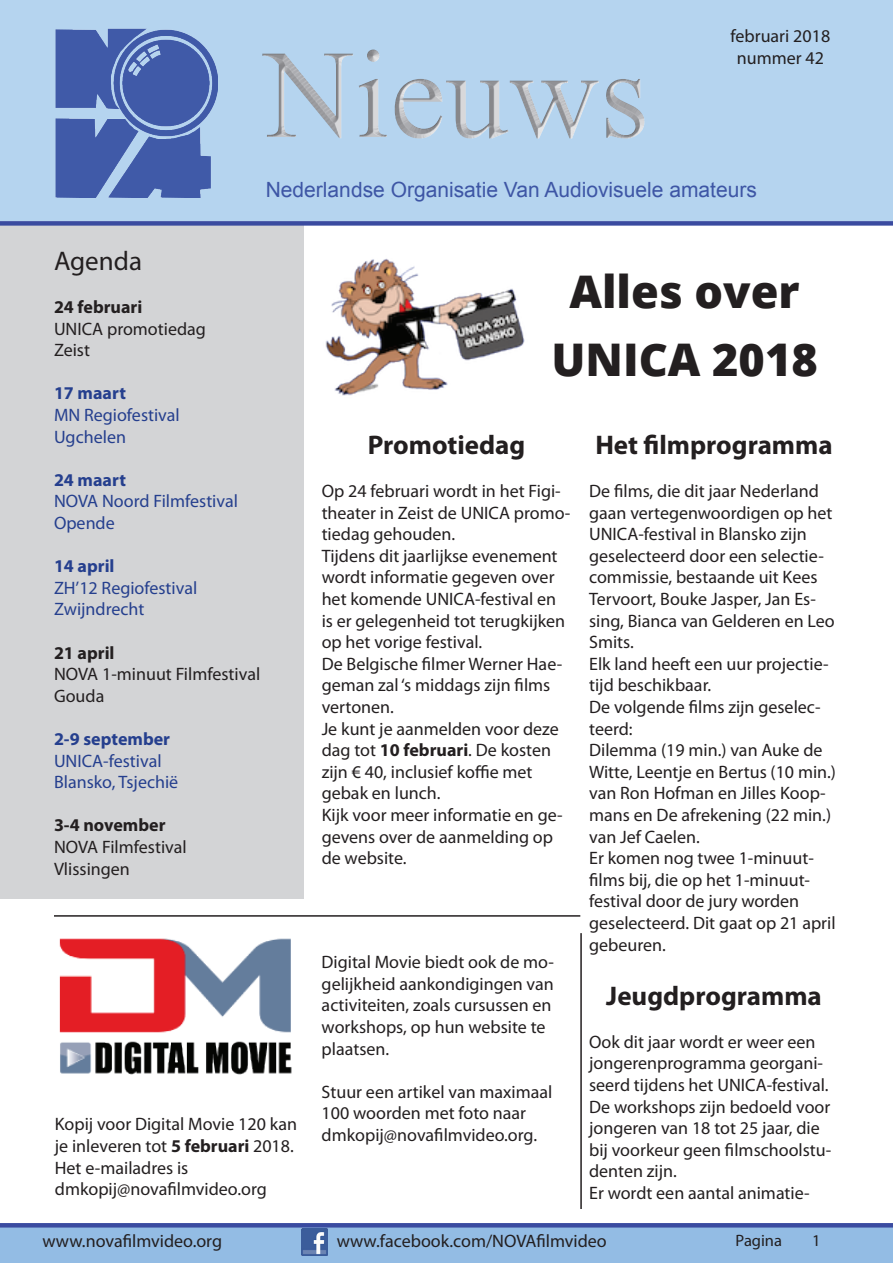
<style>
.page{position:relative;width:893px;height:1263px;background:#fff}
.page>*{position:absolute;margin:0;border:0;box-sizing:border-box;transform-origin:0 0}
.t1{font:126px "Times New Roman";color:#afb0b4}
.t2{font:800 45px/67.7px "Open Sans";color:#231f20;text-align:center}
.t3{font:700 27px "Myriad Pro";color:#231f20}
.t4{font:27px "Myriad Pro";color:#231f20}
.t5{font:21px "Arial";color:#3e56a5}
.t6{font:18px/21.6px "Myriad Pro";color:#231f20}
.t7{font:18px/21.6px "Myriad Pro";color:#253f8e}
.t8{font:700 18px "Myriad Pro";color:#253f8e}
.t9{font:700 18px "Myriad Pro";color:#231f20}
.t10{font:16.5px "Myriad Pro";color:#231f20}
.s1{font-weight:700}
</style>
<div class="page">
<div style="left:0;top:223px;width:304px;height:676px;background:#d3d4d6"></div>
<div style="left:0;top:1226px;width:892px;height:37px;background:#93bce4"></div>
<hr style="left:0;top:1223px;width:893px;height:4px;background:#3a4ba0">
<img style="left:302px;top:1228px;width:26px;height:28px">
<div style="left:1px;top:1px;width:891px;height:219px;background:#b5d4ef"></div>
<div style="left:0;top:0;width:893px;height:221px;border:2px solid #b5d4ef"></div>
<img style="left:55px;top:29px;width:162px;height:169px">
<div style="left:251px;top:38px;width:399px;height:112px;background:#231f20;opacity:.75"></div>
<div style="left:0;top:221px;width:893px;height:5px;background:#3a4ba0"></div>
<img style="left:59px;top:938px;width:233px;height:137px">
<hr style="left:580px;top:933px;width:2px;height:276px;background:#231f20">
<hr style="left:54px;top:915px;width:526px;height:2px;background:#231f20">
<img style="left:325px;top:258px;width:200px;height:138px">
<h1 class="t1" style="left:264px;top:10px;width:386px">Nieuws</h1>
<p class="t6" style="left:730px;top:25px;width:101px;text-align:center">februari 2018 nummer 42</p>
<p class="t5" style="left:266px;top:176px;width:493px">Nederlandse Organisatie Van Audiovisuele amateurs</p>
<h3 class="t4" style="left:54px;top:244px;width:90px">Agenda</h3>
<p class="t9" style="left:54px;top:295px;width:90px">24 februari</p>
<p class="t6" style="left:54px;top:317px;width:153px">UNICA promotiedag<br>Zeist</p>
<p class="t8" style="left:54px;top:381px;width:73px">17 maart</p>
<p class="t7" style="left:54px;top:404px;width:127px">MN Regiofestival<br>Ugchelen</p>
<p class="t8" style="left:54px;top:468px;width:73px">24 maart</p>
<p class="t7" style="left:54px;top:490px;width:185px">NOVA Noord Filmfestival<br>Opende</p>
<p class="t8" style="left:54px;top:554px;width:62px">14 april</p>
<p class="t7" style="left:54px;top:577px;width:145px">ZH’12 Regiofestival<br>Zwijndrecht</p>
<p class="t9" style="left:54px;top:641px;width:62px">21 april</p>
<p class="t6" style="left:54px;top:663px;width:208px">NOVA 1-minuut Filmfestival<br>Gouda</p>
<p class="t8" style="left:54px;top:727px;width:118px">2-9 september</p>
<p class="t7" style="left:54px;top:749px;width:126px">UNICA-festival<br>Blansko, Tsjechië</p>
<p class="t9" style="left:54px;top:813px;width:113px">3-4 november</p>
<p class="t6" style="left:54px;top:836px;width:134px">NOVA Filmfestival<br>Vlissingen</p>
<p class="t6" style="left:55px;top:1113px;width:244px">Kopij voor Digital Movie 120 kan je inleveren tot <span class="s1">5 februari</span> 2018.<br>Het e-mailadres is dmkopij@novafilmvideo.org</p>
<p class="t6" style="left:43px;top:1230px;width:181px">www.novafilmvideo.org</p>
<h2 class="t2" style="left:551px;top:255px;width:268px">Alles over<br>UNICA 2018</h2>
<h3 class="t3" style="left:368px;top:427px;width:159px">Promotiedag</h3>
<p class="t6" style="left:322px;top:480px;width:250px">Op 24 februari wordt in het Figi&shy;theater in Zeist de UNICA promo&shy;tiedag gehouden.<br>Tijdens dit jaarlijkse evenement wordt informatie gegeven over het komende UNICA-festival en is er gelegenheid tot terugkijken op het vorige festival.<br>De Belgische filmer Werner Hae&shy;geman zal ‘s middags zijn films vertonen.<br>Je kunt je aanmelden voor deze dag tot <span class="s1">10 februari</span>. De kosten zijn € 40, inclusief koffie met gebak en lunch.<br>Kijk voor meer informatie en ge&shy;gevens over de aanmelding op de website.</p>
<p class="t6" style="left:322px;top:951px;width:234px">Digital Movie biedt ook de mo&shy;gelijkheid aankondigingen van activiteiten, zoals cursussen en workshops, op hun website te plaatsen.</p>
<p class="t6" style="left:322px;top:1081px;width:232px">Stuur een artikel van maximaal<br>100 woorden met foto naar dmkopij@novafilmvideo.org.</p>
<h3 class="t3" style="left:595px;top:427px;width:239px">Het filmprogramma</h3>
<p class="t6" style="left:589px;top:480px;width:248px">De films, die dit jaar Nederland gaan vertegenwoordigen op het<br>UNICA-festival in Blansko zijn geselecteerd door een selectie&shy;commissie, bestaande uit Kees<br>Tervoort, Bouke Jasper, Jan Es&shy;sing, Bianca van Gelderen en Leo<br>Smits.<br>Elk land heeft een uur projectie&shy;tijd beschikbaar.<br>De volgende films zijn geselec&shy;teerd:<br>Dilemma (19 min.) van Auke de<br>Witte, Leentje en Bertus (10 min.) van Ron Hofman en Jilles Koop&shy;mans en De afrekening (22 min.) van Jef Caelen.<br>Er komen nog twee 1-minuut&shy;films bij, die op het 1-minuut&shy;festival door de jury worden geselecteerd. Dit gaat op 21 april gebeuren.</p>
<h3 class="t3" style="left:606px;top:978px;width:217px">Jeugdprogramma</h3>
<p class="t6" style="left:589px;top:1031px;width:244px">Ook dit jaar wordt er weer een jongerenprogramma georgani&shy;seerd tijdens het UNICA-festival.<br>De workshops zijn bedoeld voor jongeren van 18 tot 25 jaar, die bij voorkeur geen filmschoolstu&shy;denten zijn.<br>Er wordt een aantal animatie-</p>
<p class="t6" style="left:337px;top:1230px;width:272px">www.facebook.com/NOVAfilmvideo</p>
<p class="t10" style="left:736px;top:1230px;width:48px">Pagina</p>
<p class="t10" style="left:812px;top:1230px;width:10px">1</p>
</div>
